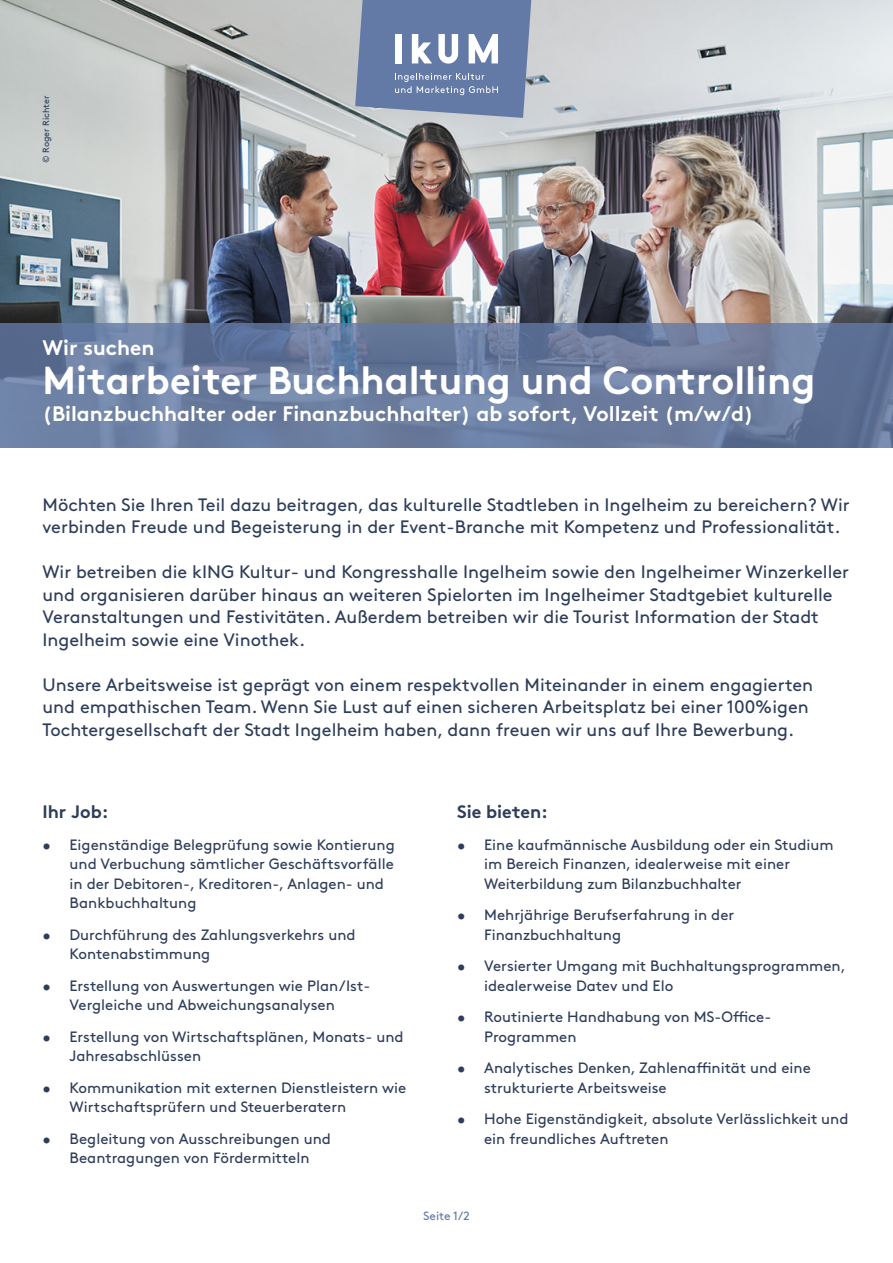
<style>
.page{position:relative;width:893px;height:1263px;background:#fff}
.page>*{position:absolute;margin:0;border:0;box-sizing:border-box;transform-origin:0 0}
.t1{font:700 39px "Brown Std";color:#fff}
.t2{font:700 21px "Brown Std";color:#fff}
.t3{font:18px/22.5px "Brown Std";color:#2e3d59}
.t4{font:700 18px "Brown Std";color:#2e3d59}
.t5{font:15px/19.5px "Brown Std";color:#2e3d59}
.t6{font:12px "Brown Std";color:#637aa6}
.t7{font:9px "Brown Std";color:#2e3d59}
</style>
<div class="page">
<img style="left:0;top:0;width:893px;height:323px">
<svg style="left:355px;top:0;width:176px;height:118px;background:#798cb1"></svg>
<svg style="left:0;top:323px;width:893px;height:125px;background:#697b9f"></svg>
<p class="t7" style="left:41px;top:163px;width:69px;rotate:-90deg">© Roger Richter</p>
<p class="t2" style="left:43px;top:335px;width:113px">Wir suchen</p>
<p class="t1" style="left:43px;top:356px;width:774px">Mitarbeiter Buchhaltung und Controlling</p>
<p class="t2" style="left:43px;top:401px;width:712px">(Bilanzbuchhalter oder Finanzbuchhalter) ab sofort, Vollzeit (m/w/d)</p>
<p class="t3" style="left:43px;top:493px;width:809px">Möchten Sie Ihren Teil dazu beitragen, das kulturelle Stadtleben in Ingelheim zu bereichern? Wir verbinden Freude und Begeisterung in der Event-Branche mit Kompetenz und Professionalität.</p>
<p class="t3" style="left:43px;top:561px;width:808px">Wir betreiben die kING Kultur- und Kongresshalle Ingelheim sowie den Ingelheimer Winzerkeller und organisieren darüber hinaus an weiteren Spielorten im Ingelheimer Stadtgebiet kulturelle Veranstaltungen und Festivitäten. Außerdem betreiben wir die Tourist Information der Stadt Ingelheim sowie eine Vinothek.</p>
<p class="t3" style="left:43px;top:673px;width:772px">Unsere Arbeitsweise ist geprägt von einem respektvollen Miteinander in einem engagierten und empathischen Team. Wenn Sie Lust auf einen sicheren Arbeitsplatz bei einer 100%igen<br>Tochtergesellschaft der Stadt Ingelheim haben, dann freuen wir uns auf Ihre Bewerbung.</p>
<p class="t4" style="left:43px;top:801px;width:68px">Ihr Job:</p>
<p class="t5" style="left:70px;top:835px;width:327px;text-indent:-27px">• Eigenständige Belegprüfung sowie Kontierung und Verbuchung sämtlicher Geschäftsvorfälle in der Debitoren-, Kreditoren-, Anlagen- und Bankbuchhaltung</p>
<p class="t5" style="left:70px;top:925px;width:288px;text-indent:-27px">• Durchführung des Zahlungsverkehrs und<br>Kontenabstimmung</p>
<p class="t5" style="left:43px;top:976px;width:329px;text-align:center">• Erstellung von Auswertungen wie Plan/Ist-<br>Vergleiche und Abweichungsanalysen</p>
<p class="t5" style="left:70px;top:1027px;width:336px;text-indent:-27px">• Erstellung von Wirtschaftsplänen, Monats- und<br>Jahresabschlüssen</p>
<p class="t5" style="left:70px;top:1078px;width:338px;text-indent:-27px">• Kommunikation mit externen Dienstleistern wie<br>Wirtschaftsprüfern und Steuerberatern</p>
<p class="t5" style="left:43px;top:1129px;width:290px;text-align:center">• Begleitung von Ausschreibungen und<br>Beantragungen von Fördermitteln</p>
<p class="t4" style="left:457px;top:801px;width:92px">Sie bieten:</p>
<p class="t5" style="left:484px;top:835px;width:351px;text-indent:-27px">• Eine kaufmännische Ausbildung oder ein Studium im Bereich Finanzen, idealerweise mit einer<br>Weiterbildung zum Bilanzbuchhalter</p>
<p class="t5" style="left:484px;top:905px;width:252px;text-indent:-27px">• Mehrjährige Berufserfahrung in der<br>Finanzbuchhaltung</p>
<p class="t5" style="left:484px;top:956px;width:363px;text-indent:-27px">• Versierter Umgang mit Buchhaltungsprogrammen, idealerweise Datev und Elo</p>
<p class="t5" style="left:484px;top:1007px;width:289px;text-indent:-27px">• Routinierte Handhabung von MS-Office-<br>Programmen</p>
<p class="t5" style="left:484px;top:1058px;width:328px;text-indent:-27px">• Analytisches Denken, Zahlenaffinität und eine strukturierte Arbeitsweise</p>
<p class="t5" style="left:484px;top:1109px;width:366px;text-indent:-27px">• Hohe Eigenständigkeit, absolute Verlässlichkeit und ein freundliches Auftreten</p>
<p class="t6" style="left:423px;top:1209px;width:48px">Seite 1/2</p>
</div>
